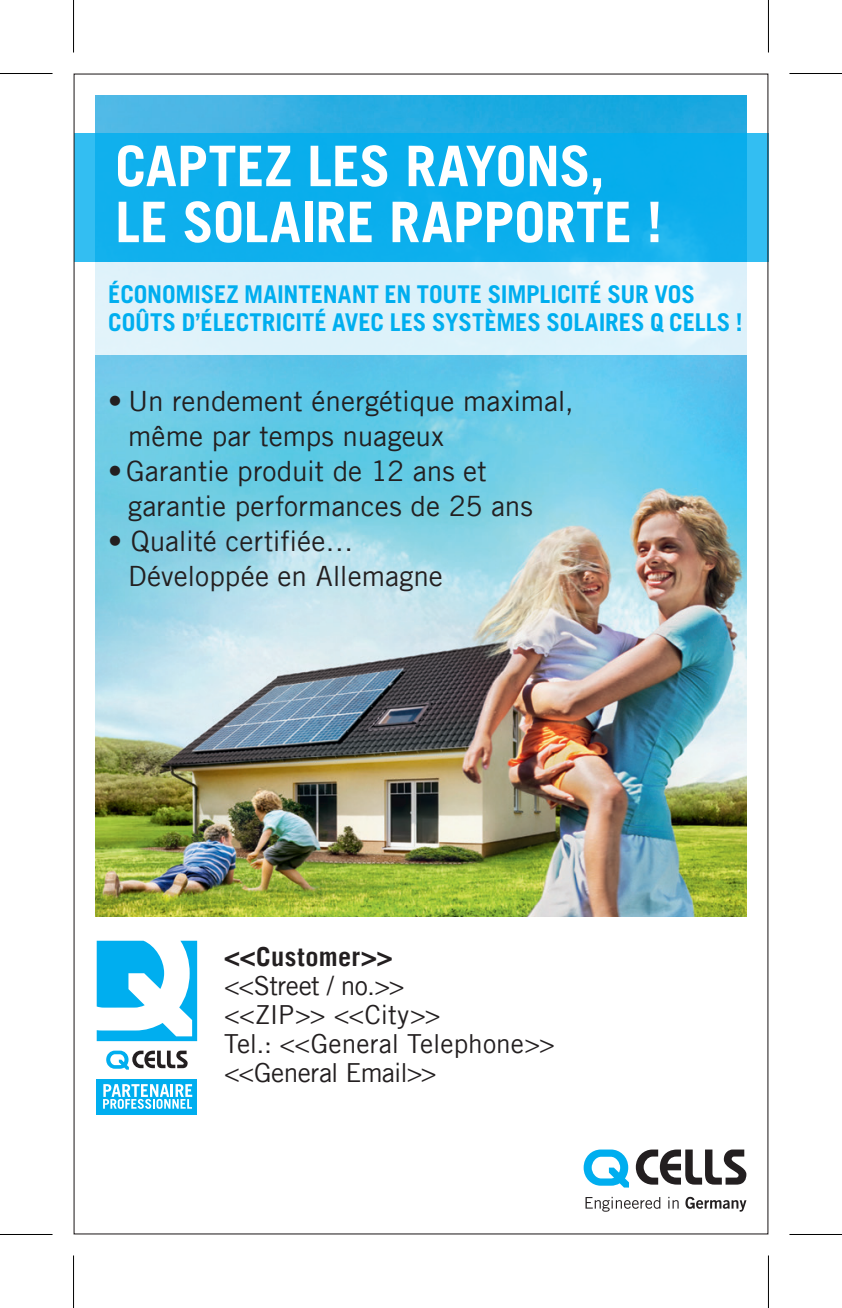
<style>
.page{position:relative;width:842px;height:1308px;background:#fff}
.page>*{position:absolute;margin:0;border:0;box-sizing:border-box;transform-origin:0 0}
.t1{font:700 56px/56px "Trade Gothic LT Pro";color:#fff}
.t2{font:28px/35px "Trade Gothic LT";color:#231f20}
.t3{font:26.25px/29.1px "Trade Gothic LT";letter-spacing:-.015em;color:#231f20}
.t4{font:700 26.25px "Trade Gothic LT";letter-spacing:.015em;color:#231f20}
.t5{font:700 24.5px/28px "Trade Gothic LT Pro";letter-spacing:-.005em;color:#00aeef}
</style>
<div class="page">
<img style="left:95px;top:95px;width:651px;height:822px">
<svg style="left:76px;top:133px;width:690px;height:129px;background:#0eafec"></svg>
<svg style="left:95px;top:262px;width:652px;height:93px;background:#dff2fa"></svg>
<svg style="left:583px;top:1149px;width:46px;height:38px"></svg>
<svg style="left:635px;top:1149px;width:111px;height:35px"></svg>
<svg style="left:585px;top:1197px;width:75px;height:15px"></svg>
<svg style="left:668px;top:1197px;width:10px;height:11px"></svg>
<svg style="left:685px;top:1197px;width:61px;height:14px"></svg>
<svg style="left:97px;top:941px;width:100px;height:100px"></svg>
<div style="left:97px;top:1079px;width:100px;height:35px;background:#00aeef"></div>
<svg style="left:106px;top:1050px;width:82px;height:19px"></svg>
<svg style="left:103px;top:1084px;width:89px;height:25px"></svg>
<hr style="left:0;top:73px;width:52px;height:1px;background:#000">
<hr style="left:789px;top:73px;width:52px;height:1px;background:#000">
<hr style="left:0;top:1234px;width:52px;height:1px;background:#000">
<hr style="left:789px;top:1234px;width:52px;height:1px;background:#000">
<hr style="left:73px;top:0;width:1px;height:53px;background:#000">
<hr style="left:73px;top:1255px;width:1px;height:53px;background:#000">
<hr style="left:767px;top:0;width:2px;height:53px;background:#000">
<hr style="left:767px;top:1255px;width:2px;height:53px;background:#000">
<h1 class="t1" style="left:115px;top:137px;width:548px">CAPTEZ LES RAYONS,<br>LE SOLAIRE RAPPORTE !</h1>
<p class="t5" style="left:108px;top:280px;width:636px">ÉCONOMISEZ MAINTENANT EN TOUTE SIMPLICITÉ SUR VOS<br>COÛTS D’ÉLECTRICITÉ AVEC LES SYSTÈMES SOLAIRES Q CELLS !</p>
<p class="t2" style="left:128px;top:383px;width:447px;text-indent:-20px">• Un rendement énergétique maximal, même par temps nuageux</p>
<p class="t2" style="left:128px;top:453px;width:406px;text-indent:-20px">• Garantie produit de 12 ans et garantie performances de 25 ans</p>
<p class="t2" style="left:128px;top:523px;width:316px;text-indent:-20px">• Qualité certifiée…<br>Développée en Allemagne</p>
<p class="t4" style="left:224px;top:940px;width:170px">&lt;&lt;Customer&gt;&gt;</p>
<p class="t3" style="left:224px;top:970px;width:332px">&lt;&lt;Street / no.&gt;&gt;<br>&lt;&lt;ZIP&gt;&gt; &lt;&lt;City&gt;&gt;<br>Tel.: &lt;&lt;General Telephone&gt;&gt; &lt;&lt;General Email&gt;&gt;</p>
</div>
